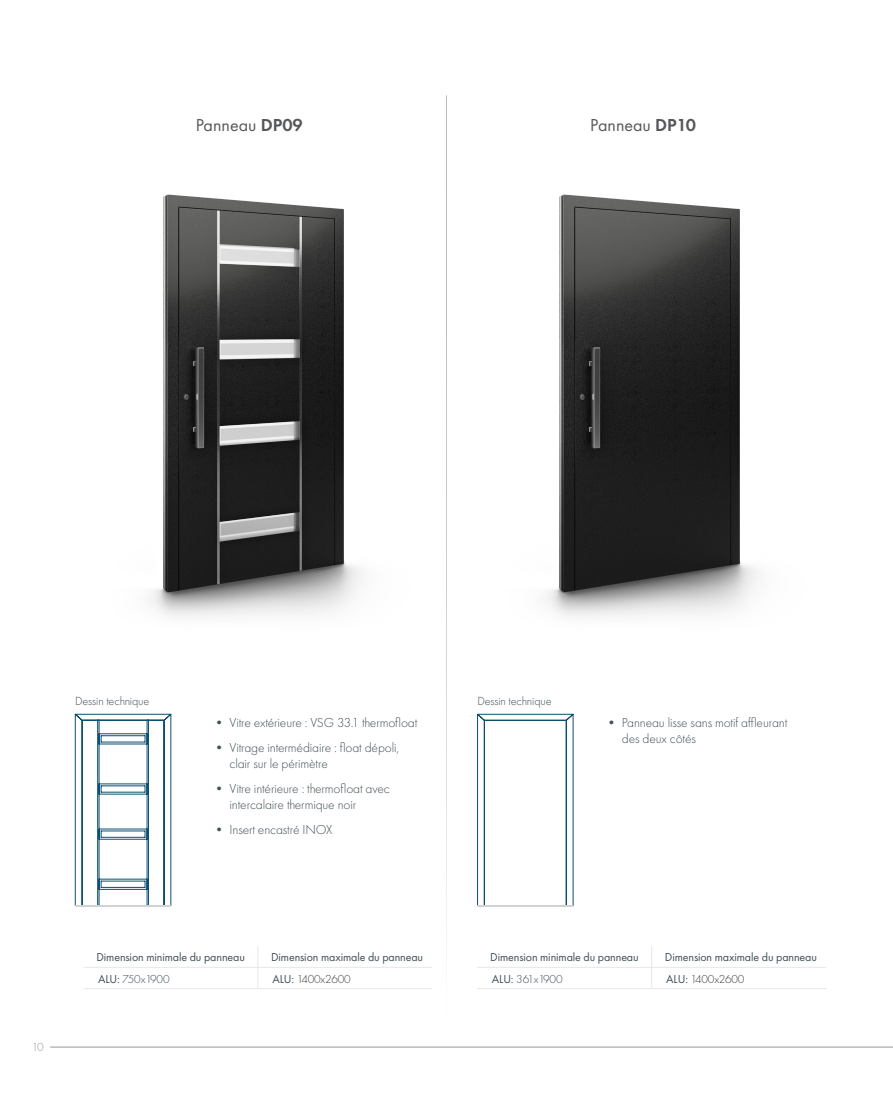
<style>
.page{position:relative;width:893px;height:1106px;background:#fff}
.page>*{position:absolute;margin:0;border:0;box-sizing:border-box;transform-origin:0 0}
.t1{font:18px "Futura PT";color:#57585a}
.t2{font:300 13.5px/16.2px "Futura PT";letter-spacing:-.01em;color:#414f56}
.t3{font:300 12.3px "Futura PT";letter-spacing:-.01em;color:#414f56}
.t4{font:12px "Futura PT";letter-spacing:-.01em;color:#414f56}
.t5{font:300 12px "Futura PT";letter-spacing:-.02em;color:#3e3e3f}
.t6{font:300 12px "Futura PT";letter-spacing:-.01em;color:#414f56}
.t7{font:300 12px "Futura PT";color:#939598}
.s1{font-weight:600}
.s2{font-weight:400}
.s3{font-weight:400;color:#414f56}
</style>
<div class="page">
<hr style="left:50px;top:1046px;width:843px;height:1px;background:#939598">
<img style="left:546px;top:194px;width:212px;height:423px">
<img style="left:150px;top:194px;width:212px;height:423px">
<hr style="left:446px;top:95px;width:1px;height:921px;background:#bcbdc0">
<svg style="left:477px;top:713px;width:97px;height:193px"></svg>
<hr style="left:478px;top:905px;width:95px;height:1px;background:#d1d2d4">
<svg style="left:74px;top:713px;width:98px;height:193px"></svg>
<hr style="left:75px;top:905px;width:96px;height:1px;background:#d1d2d4">
<hr style="left:84px;top:967px;width:174px;height:1px;background:#e6e7e9">
<hr style="left:258px;top:967px;width:174px;height:1px;background:#e6e7e9">
<svg style="left:257px;top:946px;width:1px;height:42px"></svg>
<hr style="left:84px;top:988px;width:174px;height:1px;background:#e6e7e9">
<hr style="left:258px;top:988px;width:174px;height:1px;background:#e6e7e9">
<hr style="left:477px;top:967px;width:175px;height:1px;background:#e6e7e9">
<hr style="left:652px;top:967px;width:174px;height:1px;background:#e6e7e9">
<svg style="left:651px;top:946px;width:1px;height:42px"></svg>
<hr style="left:477px;top:988px;width:175px;height:1px;background:#e6e7e9">
<hr style="left:652px;top:988px;width:174px;height:1px;background:#e6e7e9">
<h1 class="t1" style="left:196px;top:114px;width:109px">Panneau <span class="s1">DP09</span></h1>
<h1 class="t1" style="left:590px;top:114px;width:107px">Panneau <span class="s1">DP10</span></h1>
<p class="t3" style="left:75px;top:693px;width:76px">Dessin technique</p>
<p class="t3" style="left:477px;top:693px;width:76px">Dessin technique</p>
<p class="t2" style="left:213px;top:714px;width:206px">• Vitre extérieure : VSG 33.1 thermofloat</p>
<p class="t2" style="left:230px;top:739px;width:171px;text-indent:-17px">• Vitrage intermédiaire : float dépoli, clair sur le périmètre</p>
<p class="t2" style="left:230px;top:780px;width:162px;text-indent:-17px">• Vitre intérieure : thermofloat avec intercalaire thermique noir</p>
<p class="t2" style="left:213px;top:821px;width:121px">• Insert encastré INOX</p>
<p class="t2" style="left:622px;top:714px;width:167px;text-indent:-17px">• Panneau lisse sans motif affleurant des deux côtés</p>
<p class="t7" style="left:32px;top:1040px;width:13px">10</p>
<p class="t4" style="left:96px;top:950px;width:150px">Dimension minimale du panneau</p>
<p class="t4" style="left:271px;top:950px;width:154px">Dimension maximale du panneau</p>
<p class="t6" style="left:98px;top:971px;width:73px"><span class="s2">ALU:</span> 750x1900</p>
<p class="t5" style="left:272px;top:971px;width:80px"><span class="s3">ALU:</span> 1400x2600</p>
<p class="t4" style="left:490px;top:950px;width:150px">Dimension minimale du panneau</p>
<p class="t4" style="left:665px;top:950px;width:154px">Dimension maximale du panneau</p>
<p class="t6" style="left:492px;top:971px;width:72px"><span class="s2">ALU:</span> 361x1900</p>
<p class="t5" style="left:666px;top:971px;width:80px"><span class="s3">ALU:</span> 1400x2600</p>
</div>
